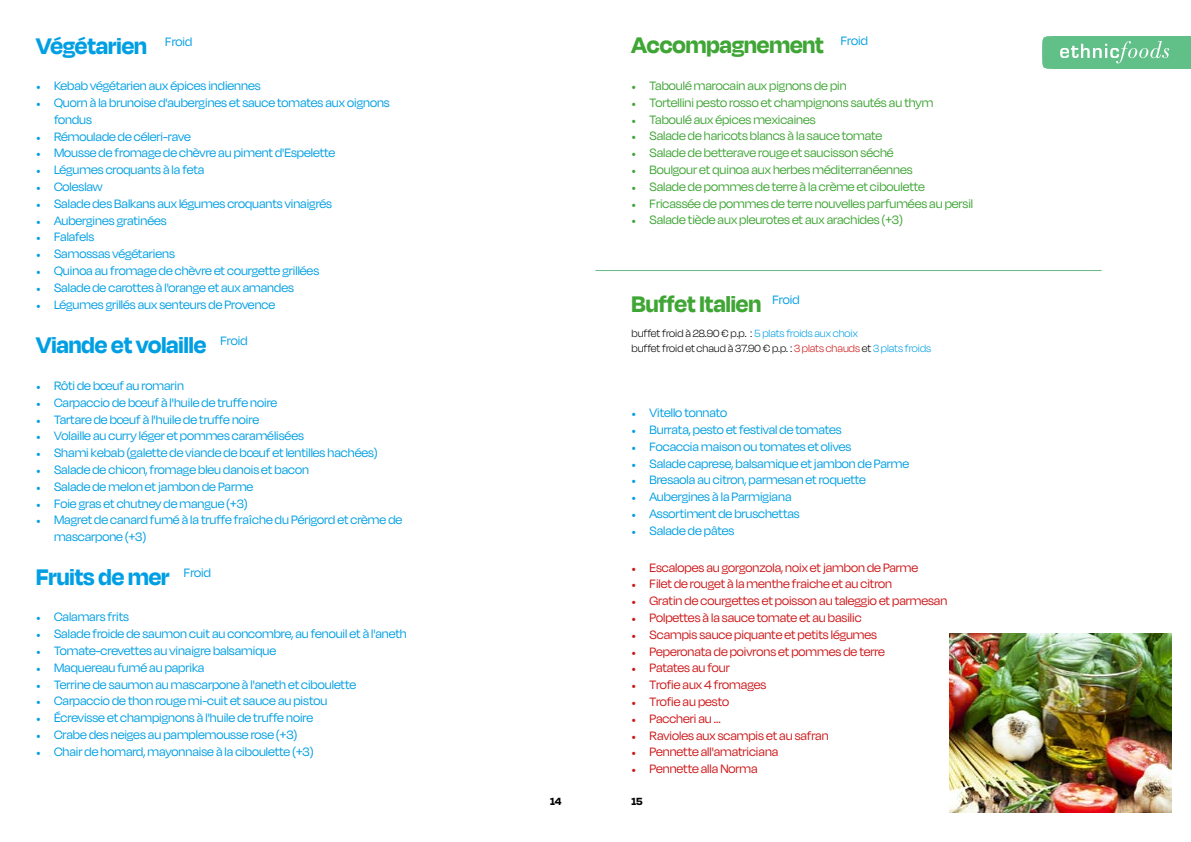
<style>
.page{position:relative;width:1191px;height:842px;background:#fff}
.page>*{position:absolute;margin:0;border:0;box-sizing:border-box;transform-origin:0 0}
.t1{font:700 26px "Degular Display";color:#009fe3}
.t2{font:700 26px "Degular Display";color:#3fa535}
.t3{font:14px/16.8px "Degular Display";color:#009fe3}
.t4{font:14px "Degular Display";color:#cd1719}
.t5{font:14px "Degular Display";color:#3fa535}
.t6{font:300 12px/14.4px "Degular Display";color:#000}
.t7{font:700 12px "Degular Display";color:#000}
.s1{font-family:"Minion Pro";font-size:12px}
.s2{color:#009fe3}
.s3{color:#cd1719}
</style>
<div class="page">
<svg style="left:1042px;top:36px;width:149px;height:33px;background:#71c693"></svg>
<hr style="left:595px;top:270px;width:506px;height:1px;background:#65ba87">
<img style="left:950px;top:633px;width:221px;height:180px">
<h1 class="t1" style="left:36px;top:30px;width:112px">Végétarien</h1>
<p class="t3" style="left:165px;top:33px;width:29px">Froid</p>
<p class="t3" style="left:36px;top:77px;width:226px"><span class="s1">•</span> Kebab végétarien aux épices indiennes</p>
<p class="t3" style="left:54px;top:94px;width:337px;text-indent:-18px"><span class="s1">•</span> Quorn à la brunoise d'aubergines et sauce tomates aux oignons fondus</p>
<p class="t3" style="left:36px;top:128px;width:156px"><span class="s1">•</span> Rémoulade de céleri-rave</p>
<p class="t3" style="left:36px;top:144px;width:301px"><span class="s1">•</span> Mousse de fromage de chèvre au piment d'Espelette</p>
<p class="t3" style="left:36px;top:161px;width:170px"><span class="s1">•</span> Légumes croquants à la feta</p>
<p class="t3" style="left:36px;top:178px;width:68px"><span class="s1">•</span> Coleslaw</p>
<p class="t3" style="left:36px;top:195px;width:297px"><span class="s1">•</span> Salade des Balkans aux légumes croquants vinaigrés</p>
<p class="t3" style="left:36px;top:212px;width:132px"><span class="s1">•</span> Aubergines gratinées</p>
<p class="t3" style="left:36px;top:228px;width:60px"><span class="s1">•</span> Falafels</p>
<p class="t3" style="left:36px;top:245px;width:140px"><span class="s1">•</span> Samossas végétariens</p>
<p class="t3" style="left:36px;top:262px;width:285px"><span class="s1">•</span> Quinoa au fromage de chèvre et courgette grillées</p>
<p class="t3" style="left:36px;top:279px;width:259px"><span class="s1">•</span> Salade de carottes à l'orange et aux amandes</p>
<p class="t3" style="left:36px;top:296px;width:241px"><span class="s1">•</span> Légumes grillés aux senteurs de Provence</p>
<h1 class="t1" style="left:36px;top:330px;width:172px">Viande et volaille</h1>
<p class="t3" style="left:220px;top:332px;width:29px">Froid</p>
<p class="t3" style="left:36px;top:377px;width:149px"><span class="s1">•</span> Rôti de bœuf au romarin</p>
<p class="t3" style="left:36px;top:394px;width:243px"><span class="s1">•</span> Carpaccio de bœuf à l'huile de truffe noire</p>
<p class="t3" style="left:36px;top:410px;width:224px"><span class="s1">•</span> Tartare de bœuf à l'huile de truffe noire</p>
<p class="t3" style="left:36px;top:427px;width:269px"><span class="s1">•</span> Volaille au curry léger et pommes caramélisées</p>
<p class="t3" style="left:36px;top:444px;width:343px"><span class="s1">•</span> Shami kebab (galette de viande de bœuf et lentilles hachées)</p>
<p class="t3" style="left:36px;top:461px;width:274px"><span class="s1">•</span> Salade de chicon, fromage bleu danois et bacon</p>
<p class="t3" style="left:36px;top:478px;width:219px"><span class="s1">•</span> Salade de melon et jambon de Parme</p>
<p class="t3" style="left:36px;top:494px;width:213px"><span class="s1">•</span> Foie gras et chutney de mangue (+3)</p>
<p class="t3" style="left:54px;top:511px;width:350px;text-indent:-18px"><span class="s1">•</span> Magret de canard fumé à la truffe fraîche du Périgord et crème de mascarpone (+3)</p>
<h1 class="t1" style="left:36px;top:561px;width:135px">Fruits de mer</h1>
<p class="t3" style="left:184px;top:564px;width:29px">Froid</p>
<p class="t3" style="left:36px;top:608px;width:94px"><span class="s1">•</span> Calamars frits</p>
<p class="t3" style="left:36px;top:625px;width:372px"><span class="s1">•</span> Salade froide de saumon cuit au concombre, au fenouil et à l'aneth</p>
<p class="t3" style="left:36px;top:642px;width:242px"><span class="s1">•</span> Tomate-crevettes au vinaigre balsamique</p>
<p class="t3" style="left:36px;top:659px;width:170px"><span class="s1">•</span> Maquereau fumé au paprika</p>
<p class="t3" style="left:36px;top:675px;width:321px"><span class="s1">•</span> Terrine de saumon au mascarpone à l'aneth et ciboulette</p>
<p class="t3" style="left:36px;top:692px;width:293px"><span class="s1">•</span> Carpaccio de thon rouge mi-cuit et sauce au pistou</p>
<p class="t3" style="left:36px;top:709px;width:279px"><span class="s1">•</span> Écrevisse et champignons à l'huile de truffe noire</p>
<p class="t3" style="left:36px;top:726px;width:263px"><span class="s1">•</span> Crabe des neiges au pamplemousse rose (+3)</p>
<p class="t3" style="left:36px;top:743px;width:279px"><span class="s1">•</span> Chair de homard, mayonnaise à la ciboulette (+3)</p>
<h1 class="t2" style="left:631px;top:30px;width:194px">Accompagnement</h1>
<p class="t3" style="left:840px;top:32px;width:29px">Froid</p>
<p class="t5" style="left:631px;top:78px;width:217px"><span class="s1">•</span> Taboulé marocain aux pignons de pin</p>
<p class="t5" style="left:631px;top:95px;width:303px"><span class="s1">•</span> Tortellini pesto rosso et champignons sautés au thym</p>
<p class="t5" style="left:631px;top:111px;width:186px"><span class="s1">•</span> Taboulé aux épices mexicaines</p>
<p class="t5" style="left:631px;top:128px;width:252px"><span class="s1">•</span> Salade de haricots blancs à la sauce tomate</p>
<p class="t5" style="left:631px;top:145px;width:263px"><span class="s1">•</span> Salade de betterave rouge et saucisson séché</p>
<p class="t5" style="left:631px;top:162px;width:282px"><span class="s1">•</span> Boulgour et quinoa aux herbes méditerranéennes</p>
<p class="t5" style="left:631px;top:179px;width:295px"><span class="s1">•</span> Salade de pommes de terre à la crème et ciboulette</p>
<p class="t5" style="left:631px;top:195px;width:343px"><span class="s1">•</span> Fricassée de pommes de terre nouvelles parfumées au persil</p>
<p class="t5" style="left:631px;top:212px;width:273px"><span class="s1">•</span> Salade tiède aux pleurotes et aux arachides (+3)</p>
<p class="t3" style="left:772px;top:291px;width:29px">Froid</p>
<p class="t6" style="left:631px;top:326px;width:301px">buffet froid à 28.90 € p.p. : <span class="s2">5 plats froids aux choix<br></span>buffet froid et chaud à 37.90€ p.p. : <span class="s3">3 plats chauds</span> et <span class="s2">3 plats froids</span></p>
<h1 class="t2" style="left:631px;top:289px;width:131px">Buffet Italien</h1>
<p class="t3" style="left:631px;top:404px;width:97px"><span class="s1">•</span> Vitello tonnato</p>
<p class="t3" style="left:631px;top:421px;width:212px"><span class="s1">•</span> Burrata, pesto et festival de tomates</p>
<p class="t3" style="left:631px;top:438px;width:221px"><span class="s1">•</span> Focaccia maison ou tomates et olives</p>
<p class="t3" style="left:631px;top:455px;width:279px"><span class="s1">•</span> Salade caprese, balsamique et jambon de Parme</p>
<p class="t3" style="left:631px;top:471px;width:236px"><span class="s1">•</span> Bresaola au citron, parmesan et roquette</p>
<p class="t3" style="left:631px;top:488px;width:161px"><span class="s1">•</span> Aubergines à la Parmigiana</p>
<p class="t3" style="left:631px;top:505px;width:170px"><span class="s1">•</span> Assortiment de bruschettas</p>
<p class="t3" style="left:631px;top:522px;width:104px"><span class="s1">•</span> Salade de pâtes</p>
<p class="t4" style="left:631px;top:559px;width:288px"><span class="s1">•</span> Escalopes au gorgonzola, noix et jambon de Parme</p>
<p class="t4" style="left:631px;top:576px;width:262px"><span class="s1">•</span> Filet de rouget à la menthe fraiche et au citron</p>
<p class="t4" style="left:631px;top:593px;width:317px"><span class="s1">•</span> Gratin de courgettes et poisson au taleggio et parmesan</p>
<p class="t4" style="left:631px;top:610px;width:232px"><span class="s1">•</span> Polpettes à la sauce tomate et au basilic</p>
<p class="t4" style="left:631px;top:627px;width:247px"><span class="s1">•</span> Scampis sauce piquante et petits légumes</p>
<p class="t4" style="left:631px;top:643px;width:255px"><span class="s1">•</span> Peperonata de poivrons et pommes de terre</p>
<p class="t4" style="left:631px;top:660px;width:100px"><span class="s1">•</span> Patates au four</p>
<p class="t4" style="left:631px;top:677px;width:136px"><span class="s1">•</span> Trofie aux 4 fromages</p>
<p class="t4" style="left:631px;top:694px;width:99px"><span class="s1">•</span> Trofie au pesto</p>
<p class="t4" style="left:631px;top:711px;width:91px"><span class="s1">•</span> Paccheri au ...</p>
<p class="t4" style="left:631px;top:727px;width:199px"><span class="s1">•</span> Ravioles aux scampis et au safran</p>
<p class="t4" style="left:631px;top:744px;width:148px"><span class="s1">•</span> Pennette all'amatriciana</p>
<p class="t4" style="left:631px;top:761px;width:128px"><span class="s1">•</span> Pennette alla Norma</p>
<p class="t7" style="left:550px;top:794px;width:13px">14</p>
<p class="t7" style="left:631px;top:794px;width:13px">15</p>
</div>
